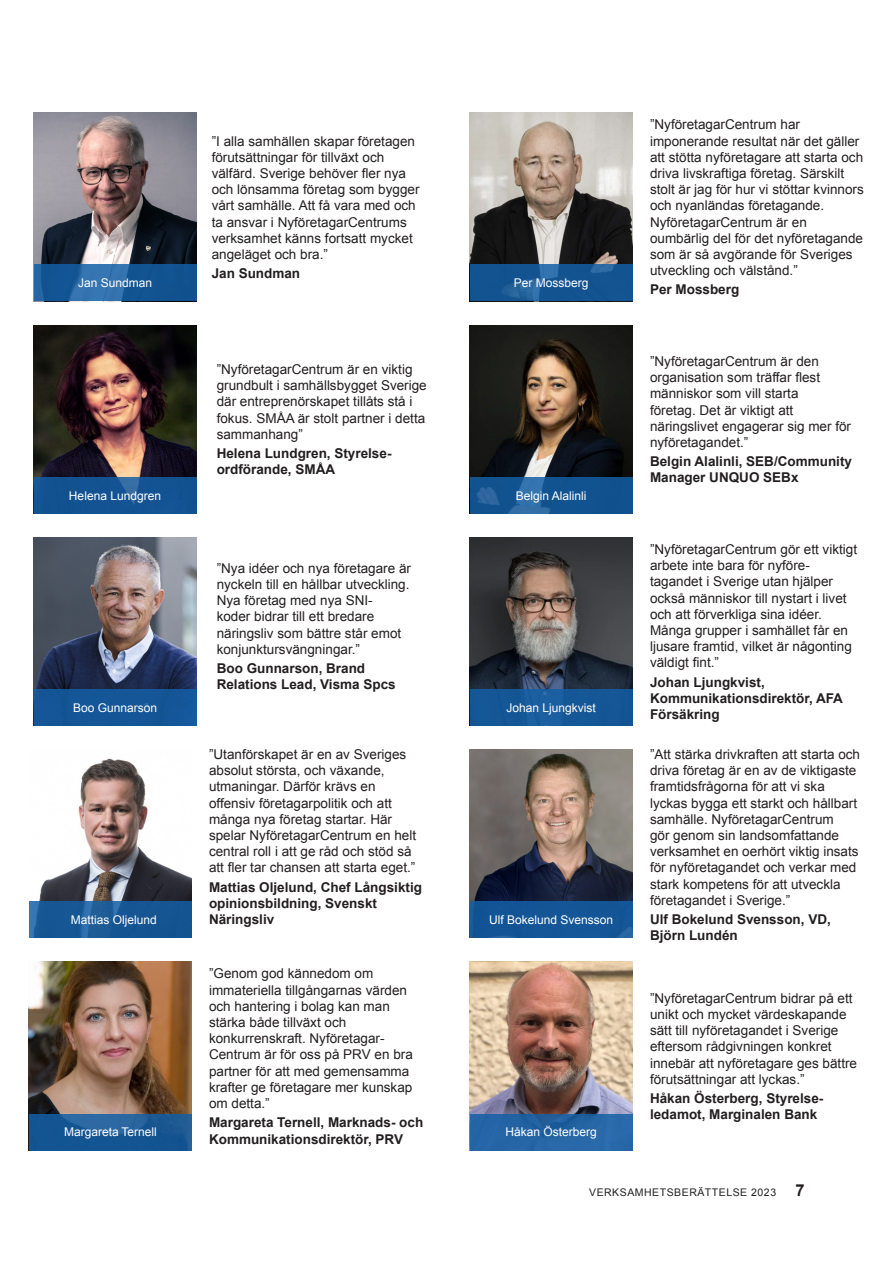
<style>
.page{position:relative;width:893px;height:1263px;background:#fff}
.page>*{position:absolute;margin:0;border:0;box-sizing:border-box;transform-origin:0 0}
.t1{font:13.5px/16.2px "Arial";color:#231f20}
.t2{font:700 13.5px/16.2px "Arial";color:#231f20}
.t3{font:12px "Arial";color:#fff}
.t4{font:10.5px "Arial";letter-spacing:.05em;color:#231f20}
.s1{font-weight:700;font-size:16.5px}
</style>
<div class="page">
<img style="left:34px;top:325px;width:163px;height:152px">
<img style="left:470px;top:962px;width:163px;height:152px">
<img style="left:34px;top:113px;width:163px;height:152px">
<svg style="left:34px;top:265px;width:163px;height:36px;background:#1d5e9b"></svg>
<div style="left:34px;top:477px;width:163px;height:36px;background:#135392"></div>
<img style="left:470px;top:113px;width:163px;height:152px">
<svg style="left:470px;top:265px;width:163px;height:36px;background:#175793"></svg>
<img style="left:470px;top:325px;width:163px;height:152px">
<svg style="left:470px;top:477px;width:163px;height:36px;background:#175794"></svg>
<img style="left:34px;top:537px;width:163px;height:152px">
<div style="left:34px;top:689px;width:163px;height:37px;background:#145697"></div>
<img style="left:470px;top:537px;width:163px;height:152px">
<div style="left:470px;top:689px;width:163px;height:37px;background:#155796"></div>
<img style="left:39px;top:758px;width:153px;height:143px">
<svg style="left:29px;top:901px;width:163px;height:37px;background:#195996"></svg>
<img style="left:470px;top:750px;width:163px;height:151px">
<div style="left:470px;top:901px;width:163px;height:37px;background:#135596"></div>
<img style="left:29px;top:962px;width:163px;height:152px">
<svg style="left:29px;top:1114px;width:163px;height:36px;background:#1a5995"></svg>
<div style="left:470px;top:1114px;width:163px;height:36px;background:linear-gradient(to bottom,#2262a1,#2868a9)"></div>
<p class="t3" style="left:78px;top:275px;width:76px">Jan Sundman</p>
<p class="t3" style="left:69px;top:487px;width:94px">Helena Lundgren</p>
<p class="t3" style="left:73px;top:700px;width:86px">Boo Gunnarson</p>
<p class="t1" style="left:212px;top:133px;width:209px">”I alla samhällen skapar företagen förutsättningar för tillväxt och välfärd. Sverige behöver fler nya och lönsamma företag som bygger vårt samhälle. Att få vara med och ta ansvar i NyföretagarCentrums verksamhet känns fortsatt mycket angeläget och bra.”</p>
<p class="t2" style="left:212px;top:266px;width:90px">Jan Sundman</p>
<p class="t1" style="left:217px;top:361px;width:212px">”NyföretagarCentrum är en viktig grundbult i samhällsbygget Sverige där entreprenörskapet tillåts stå i fokus. SMÅA är stolt partner i detta sammanhang”</p>
<p class="t2" style="left:217px;top:446px;width:176px">Helena Lundgren, Styrelse&shy;ordförande, SMÅA</p>
<p class="t1" style="left:217px;top:560px;width:196px">”Nya idéer och nya företagare är nyckeln till en hållbar utveckling.<br>Nya företag med nya SNI-<br>koder bidrar till ett bredare näringsliv som bättre står emot konjunktursvängningar.”</p>
<p class="t2" style="left:217px;top:661px;width:181px">Boo Gunnarson, Brand<br>Relations Lead, Visma Spcs</p>
<p class="t1" style="left:209px;top:746px;width:209px">”Utanförskapet är en av Sveriges absolut största, och växande, utmaningar. Därför krävs en offensiv företagarpolitik och att många nya företag startar. Här spelar NyföretagarCentrum en helt central roll i att ge råd och stöd så att fler tar chansen att starta eget.”</p>
<p class="t2" style="left:209px;top:879px;width:215px">Mattias Oljelund, Chef Långsiktig opinionsbildning, Svenskt</p>
<p class="t3" style="left:71px;top:912px;width:88px">Mattias Oljelund</p>
<p class="t2" style="left:209px;top:912px;width:67px">Näringsliv</p>
<p class="t3" style="left:514px;top:275px;width:76px">Per Mossberg</p>
<p class="t3" style="left:516px;top:487px;width:72px">Belgin Alalinli</p>
<p class="t3" style="left:506px;top:700px;width:91px">Johan Ljungkvist</p>
<p class="t3" style="left:489px;top:912px;width:125px">Ulf Bokelund Svensson</p>
<p class="t1" style="left:209px;top:966px;width:205px">”Genom god kännedom om immateriella tillgångarnas värden och hantering i bolag kan man stärka både tillväxt och konkurrenskraft. Nyföretagar-<br>Centrum är för oss på PRV en bra partner för att med gemensamma krafter ge företagare mer kunskap om detta.”</p>
<p class="t2" style="left:209px;top:1115px;width:216px">Margareta Ternell, Marknads- och<br>Kommunikationsdirektör, PRV</p>
<p class="t3" style="left:64px;top:1123px;width:94px">Margareta Ternell</p>
<p class="t3" style="left:505px;top:1124px;width:93px">Håkan Österberg</p>
<p class="t1" style="left:650px;top:117px;width:215px">”NyföretagarCentrum har imponerande resultat när det gäller att stötta nyföretagare att starta och driva livskraftiga företag. Särskilt stolt är jag för hur vi stöttar kvinnors och nyanländas företagande.<br>NyföretagarCentrum är en oumbärlig del för det nyföretagande som är så avgörande för Sveriges utveckling och välstånd.”</p>
<p class="t2" style="left:650px;top:282px;width:91px">Per Mossberg</p>
<p class="t1" style="left:650px;top:353px;width:203px">”NyföretagarCentrum är den organisation som träffar flest människor som vill starta<br>företag. Det är viktigt att näringslivet engagerar sig mer för nyföretagandet.”</p>
<p class="t2" style="left:650px;top:454px;width:204px">Belgin Alalinli, SEB/Community<br>Manager UNQUO SEBx</p>
<p class="t1" style="left:650px;top:541px;width:209px">”NyföretagarCentrum gör ett viktigt arbete inte bara för nyföre-</p>
<p class="t1" style="left:650px;top:574px;width:203px">tagandet i Sverige utan hjälper också människor till nystart i livet och att förverkliga sina idéer.<br>Många grupper i samhället får en ljusare framtid, vilket är någonting väldigt fint.”</p>
<p class="t2" style="left:650px;top:674px;width:195px">Johan Ljungkvist,<br>Kommunikationsdirektör, AFA<br>Försäkring</p>
<p class="t1" style="left:650px;top:746px;width:212px">”Att stärka drivkraften att starta och driva företag är en av de viktigaste framtidsfrågorna för att vi ska lyckas bygga ett starkt och hållbart samhälle. NyföretagarCentrum<br>gör genom sin landsomfattande verksamhet en oerhört viktig insats för nyföretagandet och verkar med stark kompetens för att utveckla företagandet i Sverige.”</p>
<p class="t2" style="left:650px;top:912px;width:182px">Ulf Bokelund Svensson, VD,<br>Björn Lundén</p>
<p class="t1" style="left:650px;top:990px;width:209px">”NyföretagarCentrum bidrar på ett unikt och mycket värdeskapande sätt till nyföretagandet i Sverige eftersom rådgivningen konkret innebär att nyföretagare ges bättre förutsättningar att lyckas.”</p>
<p class="t2" style="left:650px;top:1090px;width:175px">Håkan Österberg, Styrelse&shy;ledamot, Marginalen Bank</p>
<p class="t4" style="left:589px;top:1185px;width:217px">VERKSAMHETSBERÄTTELSE 2023 <span class="s1">7</span></p>
</div>
